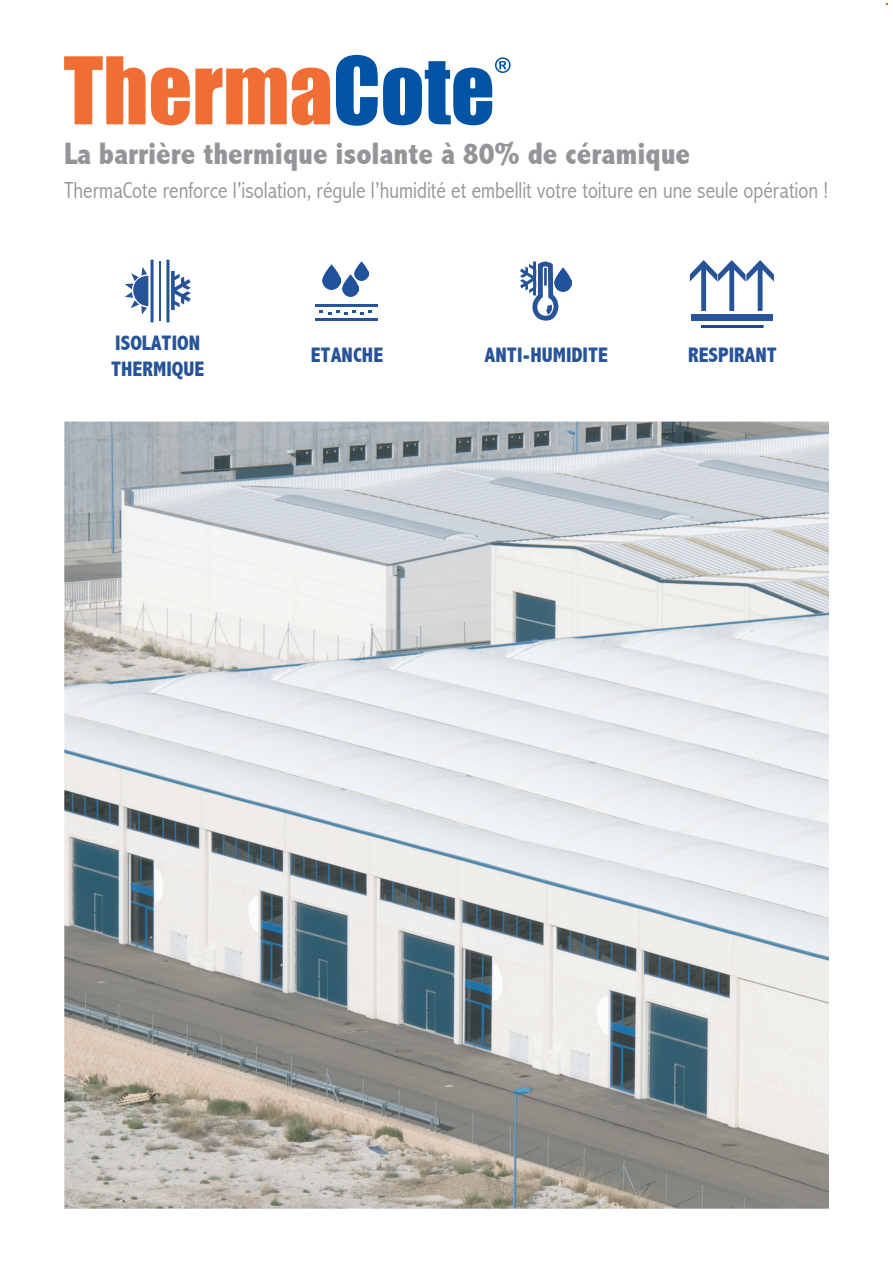
<style>
.page{position:relative;width:893px;height:1263px;background:#fff}
.page>*{position:absolute;margin:0;border:0;box-sizing:border-box;transform-origin:0 0}
.t1{font:800 condensed 31.05px "Abadi";color:#939598}
.t2{font:300 condensed 23.25px "Abadi";color:#939598}
.t3{font:800 condensed 21px/25.2px "Abadi";color:#275499}
</style>
<div class="page">
<svg style="left:64px;top:54px;width:447px;height:72px"></svg>
<svg style="left:125px;top:267px;width:23px;height:47px"></svg>
<hr style="left:159px;top:261px;width:2px;height:60px;background:#275499">
<svg style="left:171px;top:271px;width:20px;height:39px"></svg>
<hr style="left:315px;top:304px;width:63px;height:3px;background:#275499">
<hr style="left:315px;top:318px;width:63px;height:2px;background:#275499">
<svg style="left:319px;top:310px;width:53px;height:5px"></svg>
<img style="left:343px;top:275px;width:15px;height:22px">
<img style="left:323px;top:264px;width:18px;height:26px">
<img style="left:355px;top:261px;width:13px;height:19px">
<svg style="left:520px;top:261px;width:39px;height:60px"></svg>
<div style="left:691px;top:314px;width:82px;height:6px;background:#275499"></div>
<hr style="left:166px;top:260px;width:3px;height:62px;background:#275499">
<hr style="left:151px;top:260px;width:3px;height:62px;background:#275499">
<hr style="left:701px;top:325px;width:63px;height:3px;background:#25468c">
<img style="left:555px;top:267px;width:17px;height:25px">
<img style="left:64px;top:421px;width:765px;height:787px">
<h1 class="t1" style="left:64px;top:136px;width:627px">La barrière thermique isolante à 80% de céramique</h1>
<p class="t2" style="left:64px;top:177px;width:766px">ThermaCote renforce l’isolation, régule l’humidité et embellit votre toiture en une seule opération !</p>
<p class="t3" style="left:111px;top:331px;width:94px">ISOLATION<br>THERMIQUE</p>
<p class="t3" style="left:311px;top:342px;width:74px">ETANCHE</p>
<p class="t3" style="left:485px;top:342px;width:125px">ANTI-HUMIDITE</p>
<p class="t3" style="left:688px;top:342px;width:90px">RESPIRANT</p>
</div>
